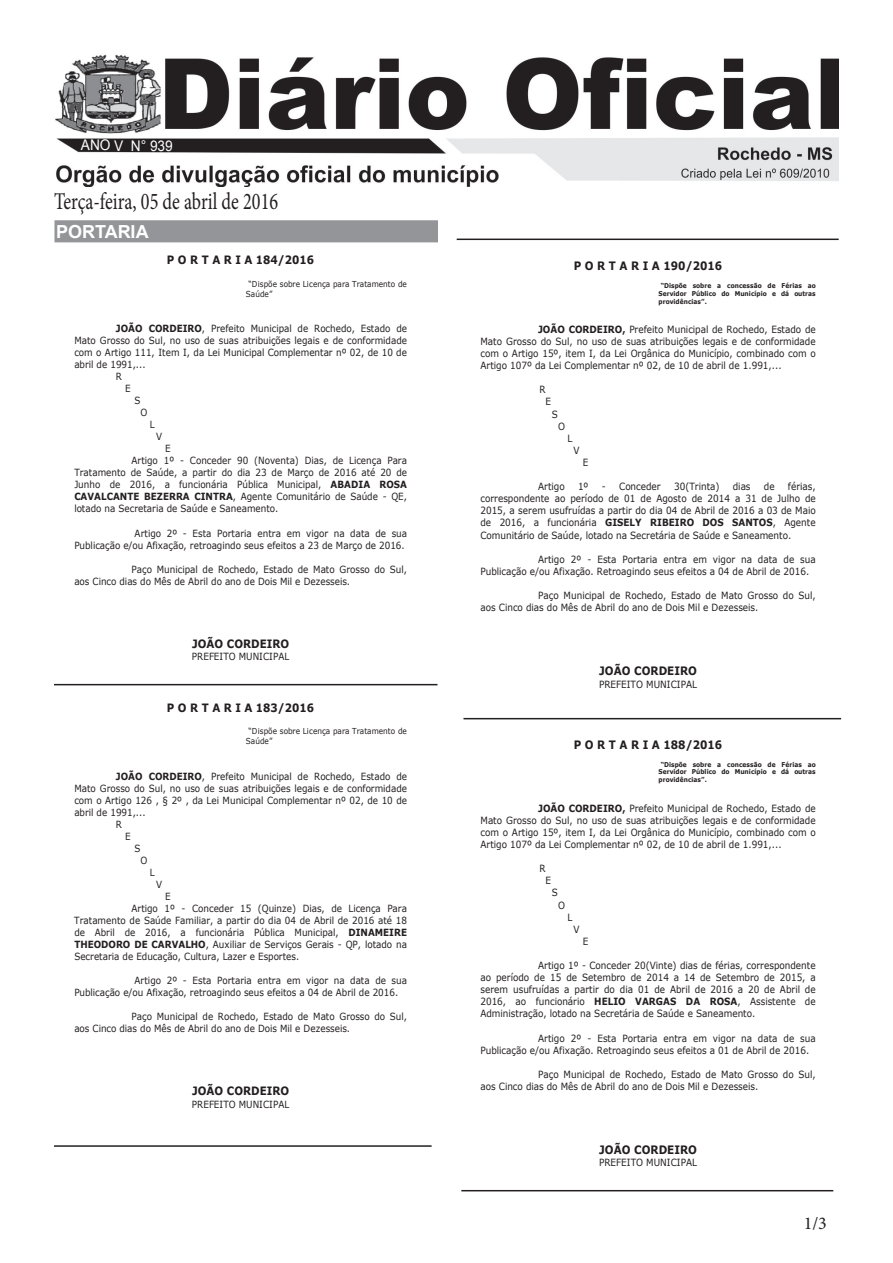
<style>
.page{position:relative;width:893px;height:1263px;background:#fff}
.page>*{position:absolute;margin:0;border:0;box-sizing:border-box;transform-origin:0 0}
.t1{font:24px "Minion Pro";color:#231f20;scale:.76 1}
.t2{font:700 18px "Arial";color:#fff}
.t3{font:18px "Minion Pro";color:#231f20}
.t4{font:14.7px "Arial";color:#fff;scale:.92 1}
.t5{font:700 11.55px "Verdana";letter-spacing:.34em;color:#231f20;scale:.89 1}
.t6{font:700 11.55px "Verdana";letter-spacing:.005em;color:#231f20;scale:.89 1}
.t7{font:9.9px/12.1px "Verdana";color:#231f20;scale:.89 1}
.t8{font:8.25px/9.9px "Verdana";color:#231f20;scale:.89 1}
.t9{font:700 7.35px "Verdana";color:#231f20;scale:.89 1}
.t10{font:700 6.6px/7.9px "Verdana";letter-spacing:.005em;color:#231f20;text-align:justify;scale:.89 1}
.s1{font-weight:700}
</style>
<div class="page">
<img style="left:55px;top:54px;width:783px;height:132px">
<div style="left:55px;top:221px;width:382px;height:21px;background:#939598"></div>
<div style="left:54px;top:220px;width:384px;height:22px;border:2px solid #939598"></div>
<hr style="left:457px;top:239px;width:382px;height:1px;background:#231f20">
<hr style="left:54px;top:1145px;width:378px;height:2px;background:#231f20">
<hr style="left:461px;top:1190px;width:372px;height:1px;background:#231f20">
<hr style="left:463px;top:718px;width:378px;height:1px;background:#231f20">
<hr style="left:54px;top:684px;width:383px;height:1px;background:#231f20">
<h3 class="t4" style="left:81px;top:135px;width:101px;rotate:1deg">ANO V N° 939</h3>
<h1 class="t1" style="left:54px;top:185px;width:296px">Terça-feira, 05 de abril de 2016</h1>
<p class="t9" style="left:176px;top:203px;width:146px">ESTADO DE MATO GROSSO DO SUL</p>
<h2 class="t2" style="left:56px;top:220px;width:94px">PORTARIA</h2>
<p class="t5" style="left:167px;top:252px;width:167px">PORTARIA184/2016</p>
<p class="t8" style="left:246px;top:279px;width:182px;text-indent:3px">“Dispõe sobre Licença para Tratamento de<br>Saúde”</p>
<p class="t7" style="left:116px;top:323px;width:328px"><span class="s1">JOÃO CORDEIRO</span>, Prefeito Municipal de Rochedo, Estado de</p>
<p class="t7" style="left:74px;top:335px;width:375px">Mato Grosso do Sul, no uso de suas atribuições legais e de conformidade</p>
<p class="t7" style="left:74px;top:347px;width:375px">com o Artigo 111, Item I, da Lei Municipal Complementar nº 02, de 10 de</p>
<p class="t7" style="left:74px;top:359px;width:82px">abril de 1991,...</p>
<p class="t7" style="left:116px;top:371px;width:8px">R</p>
<p class="t7" style="left:125px;top:383px;width:8px">E</p>
<p class="t7" style="left:134px;top:395px;width:8px">S</p>
<p class="t7" style="left:141px;top:407px;width:9px">O</p>
<p class="t7" style="left:150px;top:419px;width:7px">L</p>
<p class="t7" style="left:156px;top:431px;width:8px">V</p>
<p class="t7" style="left:165px;top:443px;width:8px">E</p>
<p class="t7" style="left:132px;top:455px;width:311px">Artigo 1º - Conceder 90 (Noventa) Dias, de Licença Para</p>
<p class="t7" style="left:74px;top:467px;width:375px">Tratamento de Saúde, a partir do dia 23 de Março de 2016 até 20 de</p>
<p class="t7" style="left:74px;top:479px;width:375px">Junho de 2016, a funcionária Pública Municipal, <span class="s1">ABADIA ROSA</span></p>
<p class="t7" style="left:74px;top:491px;width:375px"><span class="s1">CAVALCANTE BEZERRA CINTRA</span>, Agente Comunitário de Saúde - QE,</p>
<p class="t7" style="left:74px;top:503px;width:231px">lotado na Secretaria de Saúde e Saneamento.</p>
<p class="t7" style="left:74px;top:527px;width:375px;text-align:right">Artigo 2º - Esta Portaria entra em vigor na data de sua<br>Publicação e/ou Afixação, retroagindo seus efeitos a 23 de Março de 2016.</p>
<p class="t7" style="left:74px;top:563px;width:375px;text-indent:57px">Paço Municipal de Rochedo, Estado de Mato Grosso do Sul, aos Cinco dias do Mês de Abril do ano de Dois Mil e Dezesseis.</p>
<p class="t6" style="left:192px;top:636px;width:111px">JOÃO CORDEIRO</p>
<p class="t7" style="left:192px;top:651px;width:111px">PREFEITO MUNICIPAL</p>
<p class="t9" style="left:176px;top:650px;width:146px">ESTADO DE MATO GROSSO DO SUL</p>
<p class="t5" style="left:167px;top:699px;width:167px">PORTARIA183/2016</p>
<p class="t8" style="left:246px;top:726px;width:182px;text-indent:3px">“Dispõe sobre Licença para Tratamento de<br>Saúde”</p>
<p class="t7" style="left:116px;top:770px;width:328px"><span class="s1">JOÃO CORDEIRO</span>, Prefeito Municipal de Rochedo, Estado de</p>
<p class="t7" style="left:74px;top:782px;width:375px">Mato Grosso do Sul, no uso de suas atribuições legais e de conformidade</p>
<p class="t7" style="left:74px;top:794px;width:375px">com o Artigo 126 , § 2º , da Lei Municipal Complementar nº 02, de 10 de</p>
<p class="t7" style="left:74px;top:806px;width:82px">abril de 1991,...</p>
<p class="t7" style="left:116px;top:818px;width:8px">R</p>
<p class="t7" style="left:125px;top:830px;width:8px">E</p>
<p class="t7" style="left:134px;top:842px;width:8px">S</p>
<p class="t7" style="left:141px;top:854px;width:9px">O</p>
<p class="t7" style="left:150px;top:866px;width:7px">L</p>
<p class="t7" style="left:156px;top:878px;width:8px">V</p>
<p class="t7" style="left:165px;top:890px;width:8px">E</p>
<p class="t7" style="left:132px;top:902px;width:311px">Artigo 1º - Conceder 15 (Quinze) Dias, de Licença Para</p>
<p class="t7" style="left:74px;top:914px;width:375px">Tratamento de Saúde Familiar, a partir do dia 04 de Abril de 2016 até 18</p>
<p class="t7" style="left:74px;top:926px;width:375px">de Abril de 2016, a funcionária Pública Municipal, <span class="s1">DINAMEIRE</span></p>
<p class="t7" style="left:74px;top:938px;width:375px"><span class="s1">THEODORO DE CARVALHO</span>, Auxiliar de Serviços Gerais - QP, lotado na</p>
<p class="t7" style="left:74px;top:950px;width:254px">Secretaria de Educação, Cultura, Lazer e Esportes.</p>
<p class="t7" style="left:74px;top:974px;width:375px;text-indent:60px">Artigo 2º - Esta Portaria entra em vigor na data de sua<br>Publicação e/ou Afixação, retroagindo seus efeitos a 04 de Abril de 2016.</p>
<p class="t7" style="left:74px;top:1010px;width:375px;text-indent:57px">Paço Municipal de Rochedo, Estado de Mato Grosso do Sul, aos Cinco dias do Mês de Abril do ano de Dois Mil e Dezesseis.</p>
<p class="t6" style="left:192px;top:1083px;width:111px">JOÃO CORDEIRO</p>
<p class="t7" style="left:192px;top:1098px;width:111px">PREFEITO MUNICIPAL</p>
<p class="t5" style="left:574px;top:257px;width:168px">PORTARIA190/2016</p>
<p class="t10" style="left:659px;top:281px;width:178px;text-indent:2px">“Dispõe sobre a concessão de Férias ao Servidor Público do Município e dá outras providências”.</p>
<p class="t7" style="left:480px;top:323px;width:378px;text-align:justify;text-indent:58px"><span class="s1">JOÃO CORDEIRO,</span> Prefeito Municipal de Rochedo, Estado de Mato Grosso do Sul, no uso de suas atribuições legais e de conformidade com o Artigo 15º, item I, da Lei Orgânica do Município, combinado com o Artigo 107º da Lei Complementar nº 02, de 10 de abril de 1.991,...</p>
<p class="t7" style="left:539px;top:384px;width:8px">R</p>
<p class="t7" style="left:546px;top:396px;width:8px">E</p>
<p class="t7" style="left:552px;top:408px;width:8px">S</p>
<p class="t7" style="left:558px;top:420px;width:9px">O</p>
<p class="t7" style="left:567px;top:432px;width:7px">L</p>
<p class="t7" style="left:574px;top:444px;width:8px">V</p>
<p class="t7" style="left:583px;top:456px;width:8px">E</p>
<p class="t7" style="left:538px;top:480px;width:31px">Artigo</p>
<p class="t7" style="left:578px;top:480px;width:13px">1º</p>
<p class="t7" style="left:602px;top:480px;width:68px">- Conceder</p>
<p class="t7" style="left:674px;top:480px;width:53px">30(Trinta)</p>
<p class="t7" style="left:733px;top:480px;width:21px">dias</p>
<p class="t7" style="left:764px;top:480px;width:14px">de</p>
<p class="t7" style="left:480px;top:480px;width:378px;text-align:justify;text-indent:308px">férias, correspondente ao período de 01 de Agosto de 2014 a 31 de Julho de 2015, a serem usufruídas a partir do dia 04 de Abril de 2016 a 03 de Maio de 2016, a funcionária <span class="s1">GISELY RIBEIRO DOS SANTOS</span>, Agente Comunitário de Saúde, lotado na Secretária de Saúde e Saneamento.</p>
<p class="t7" style="left:480px;top:553px;width:378px;text-indent:58px">Artigo 2º - Esta Portaria entra em vigor na data de sua<br>Publicação e/ou Afixação. Retroagindo seus efeitos a 04 de Abril de 2016.</p>
<p class="t7" style="left:480px;top:589px;width:378px;text-indent:58px">Paço Municipal de Rochedo, Estado de Mato Grosso do Sul, aos Cinco dias do Mês de Abril do ano de Dois Mil e Dezesseis.</p>
<p class="t6" style="left:599px;top:663px;width:111px">JOÃO CORDEIRO</p>
<p class="t7" style="left:599px;top:678px;width:112px">PREFEITO MUNICIPAL</p>
<p class="t5" style="left:574px;top:736px;width:168px">PORTARIA188/2016</p>
<p class="t10" style="left:659px;top:760px;width:178px;text-indent:2px">“Dispõe sobre a concessão de Férias ao Servidor Público do Município e dá outras providências”.</p>
<p class="t7" style="left:480px;top:802px;width:378px;text-align:justify;text-indent:58px"><span class="s1">JOÃO CORDEIRO,</span> Prefeito Municipal de Rochedo, Estado de Mato Grosso do Sul, no uso de suas atribuições legais e de conformidade com o Artigo 15º, item I, da Lei Orgânica do Município, combinado com o Artigo 107º da Lei Complementar nº 02, de 10 de abril de 1.991,...</p>
<p class="t7" style="left:539px;top:862px;width:8px">R</p>
<p class="t7" style="left:546px;top:874px;width:8px">E</p>
<p class="t7" style="left:552px;top:887px;width:8px">S</p>
<p class="t7" style="left:558px;top:899px;width:9px">O</p>
<p class="t7" style="left:567px;top:911px;width:7px">L</p>
<p class="t7" style="left:574px;top:923px;width:8px">V</p>
<p class="t7" style="left:583px;top:935px;width:8px">E</p>
<p class="t7" style="left:480px;top:959px;width:378px;text-align:justify;text-indent:58px">Artigo 1º - Conceder 20(Vinte) dias de férias, correspondente ao período de 15 de Setembro de 2014 a 14 de Setembro de 2015, a serem usufruídas a partir do dia 01 de Abril de 2016 a 20 de Abril de 2016, ao funcionário <span class="s1">HELIO VARGAS DA ROSA</span>, Assistente de Administração, lotado na Secretária de Saúde e Saneamento.</p>
<p class="t7" style="left:480px;top:1032px;width:378px;text-indent:58px">Artigo 2º - Esta Portaria entra em vigor na data de sua<br>Publicação e/ou Afixação. Retroagindo seus efeitos a 01 de Abril de 2016.</p>
<p class="t7" style="left:480px;top:1068px;width:378px;text-indent:58px">Paço Municipal de Rochedo, Estado de Mato Grosso do Sul, aos Cinco dias do Mês de Abril do ano de Dois Mil e Dezesseis.</p>
<p class="t6" style="left:599px;top:1142px;width:111px">JOÃO CORDEIRO</p>
<p class="t7" style="left:599px;top:1157px;width:112px">PREFEITO MUNICIPAL</p>
<h2 class="t3" style="left:804px;top:1211px;width:25px">1/3</h2>
</div>
